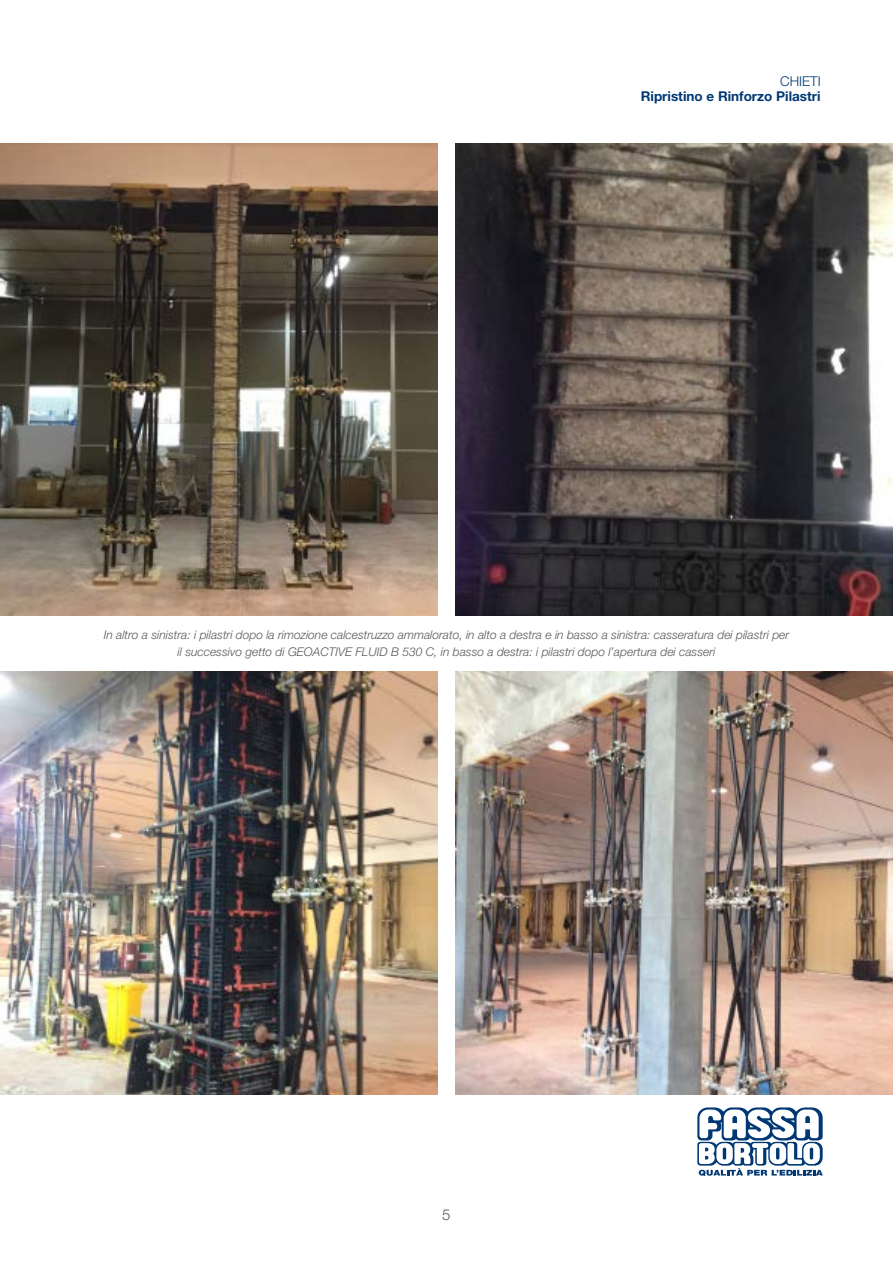
<style>
.page{position:relative;width:893px;height:1263px;background:#fff}
.page>*{position:absolute;margin:0;border:0;box-sizing:border-box;transform-origin:0 0}
.t1{font:300 15px "Helvetica Neue LT Std";color:#57585a}
.t2{font:700 13.5px "Helvetica Neue LT Std";color:#013874}
.t3{font:300 13.5px "Helvetica Neue LT Std";color:#013874}
.Didascalia{font:italic 300 12px "Helvetica Neue LT Std";color:#57585a}
</style>
<div class="page">
<svg style="left:697px;top:1107px;width:126px;height:69px"></svg>
<img style="left:0;top:144px;width:438px;height:471px">
<img style="left:455px;top:144px;width:438px;height:471px">
<img style="left:0;top:671px;width:438px;height:423px">
<img style="left:455px;top:671px;width:438px;height:423px">
<p class="t3" style="left:780px;top:73px;width:42px">CHIETI</p>
<p class="t2" style="left:641px;top:88px;width:181px">Ripristino e Rinforzo Pilastri</p>
<p class="Didascalia" style="left:104px;top:628px;width:687px">In altro a sinistra: i pilastri dopo la rimozione calcestruzzo ammalorato, in alto a destra e in basso a sinistra: casseratura dei pilastri per</p>
<p class="Didascalia" style="left:178px;top:644px;width:539px">il successivo getto di GEOACTIVE FLUID B 530 C, in basso a destra: i pilastri dopo l’apertura dei casseri</p>
<p class="t1" style="left:442px;top:1205px;width:10px">5</p>
</div>
